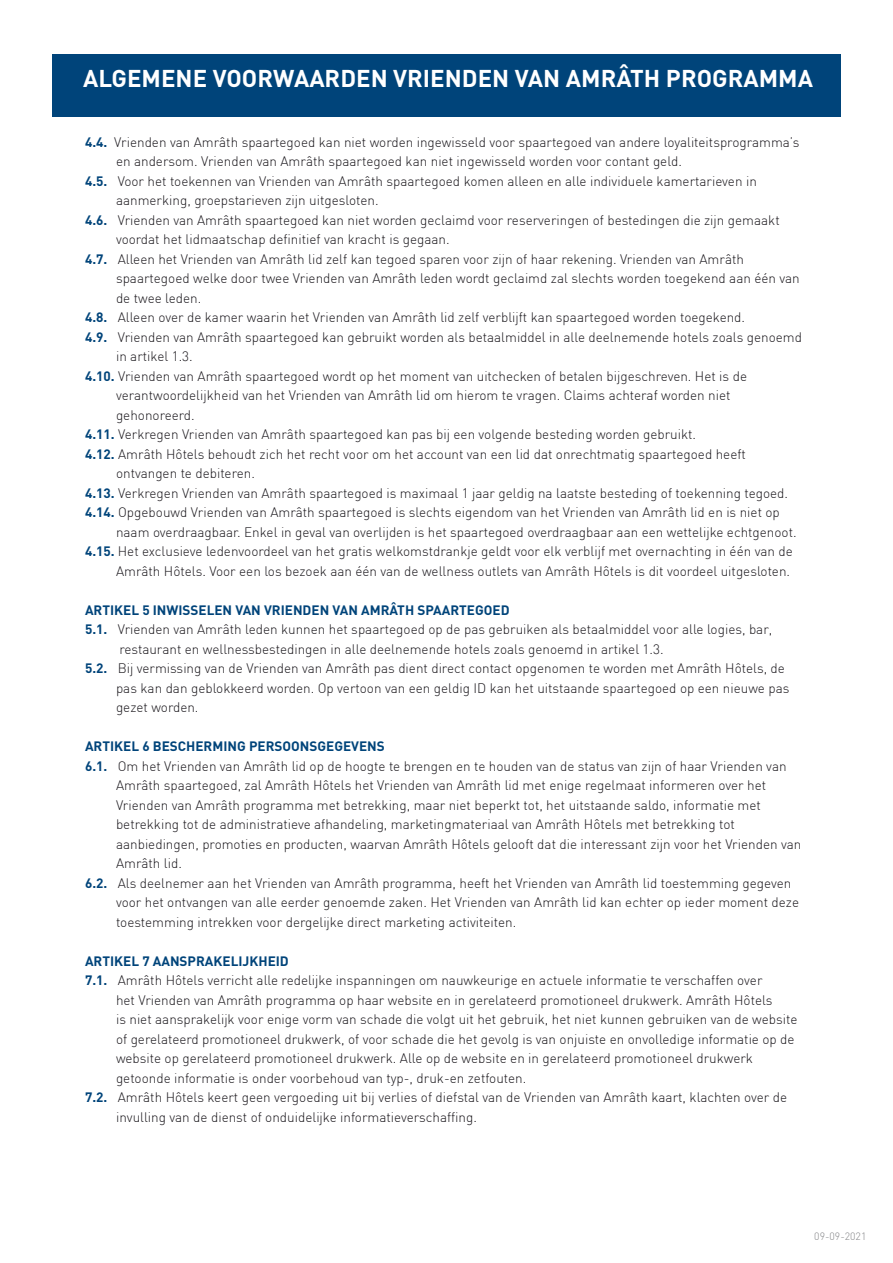
<style>
.page{position:relative;width:893px;height:1263px;background:#fff}
.page>*{position:absolute;margin:0;border:0;box-sizing:border-box;transform-origin:0 0}
.t1{font:700 24px "DIN";color:#fff}
.t2{font:300 13.5px "DIN";color:#1a171c}
.t3{font:700 13.5px "DIN";color:#00447a}
.t4{font:300 10.5px "DIN";color:#858688}
.s1{font-weight:700;color:#00447a}
</style>
<div class="page">
<div style="left:52px;top:54px;width:789px;height:62px;background:#00447a"></div>
<p class="t1" style="left:83px;top:62px;width:731px">ALGEMENE VOORWAARDEN VRIENDEN VAN AMRÂTH PROGRAMMA</p>
<p class="t2" style="left:85px;top:134px;width:716px"><span class="s1">4.4.</span> Vrienden van Amrâth spaartegoed kan niet worden ingewisseld voor spaartegoed van andere loyaliteitsprogramma’s</p>
<p class="t2" style="left:116px;top:153px;width:568px">en andersom. Vrienden van Amrâth spaartegoed kan niet ingewisseld worden voor contant geld.</p>
<p class="t2" style="left:85px;top:173px;width:673px"><span class="s1">4.5.</span> Voor het toekennen van Vrienden van Amrâth spaartegoed komen alleen en alle individuele kamertarieven in</p>
<p class="t2" style="left:116px;top:192px;width:264px">aanmerking, groepstarieven zijn uitgesloten.</p>
<p class="t2" style="left:85px;top:212px;width:696px"><span class="s1">4.6.</span> Vrienden van Amrâth spaartegoed kan niet worden geclaimd voor reserveringen of bestedingen die zijn gemaakt</p>
<p class="t2" style="left:116px;top:231px;width:335px">voordat het lidmaatschap definitief van kracht is gegaan.</p>
<p class="t2" style="left:85px;top:251px;width:660px"><span class="s1">4.7.</span> Alleen het Vrienden van Amrâth lid zelf kan tegoed sparen voor zijn of haar rekening. Vrienden van Amrâth</p>
<p class="t2" style="left:116px;top:270px;width:685px">spaartegoed welke door twee Vrienden van Amrâth leden wordt geclaimd zal slechts worden toegekend aan één van</p>
<p class="t2" style="left:116px;top:290px;width:87px">de twee leden.</p>
<p class="t2" style="left:85px;top:309px;width:662px"><span class="s1">4.8.</span> Alleen over de kamer waarin het Vrienden van Amrâth lid zelf verblijft kan spaartegoed worden toegekend.</p>
<p class="t2" style="left:85px;top:329px;width:719px"><span class="s1">4.9.</span> Vrienden van Amrâth spaartegoed kan gebruikt worden als betaalmiddel in alle deelnemende hotels zoals genoemd</p>
<p class="t2" style="left:116px;top:348px;width:78px">in artikel 1.3.</p>
<p class="t2" style="left:85px;top:368px;width:663px"><span class="s1">4.10.</span> Vrienden van Amrâth spaartegoed wordt op het moment van uitchecken of betalen bijgeschreven. Het is de</p>
<p class="t2" style="left:116px;top:387px;width:616px">verantwoordelijkheid van het Vrienden van Amrâth lid om hierom te vragen. Claims achteraf worden niet</p>
<p class="t2" style="left:116px;top:407px;width:80px">gehonoreerd.</p>
<p class="t2" style="left:85px;top:426px;width:613px"><span class="s1">4.11.</span> Verkregen Vrienden van Amrâth spaartegoed kan pas bij een volgende besteding worden gebruikt.</p>
<p class="t2" style="left:85px;top:446px;width:662px"><span class="s1">4.12.</span> Amrâth Hôtels behoudt zich het recht voor om het account van een lid dat onrechtmatig spaartegoed heeft</p>
<p class="t2" style="left:116px;top:465px;width:140px">ontvangen te debiteren.</p>
<p class="t2" style="left:85px;top:485px;width:705px"><span class="s1">4.13.</span> Verkregen Vrienden van Amrâth spaartegoed is maximaal 1 jaar geldig na laatste besteding of toekenning tegoed.</p>
<p class="t2" style="left:85px;top:504px;width:696px"><span class="s1">4.14.</span> Opgebouwd Vrienden van Amrâth spaartegoed is slechts eigendom van het Vrienden van Amrâth lid en is niet op</p>
<p class="t2" style="left:116px;top:524px;width:682px">naam overdraagbaar. Enkel in geval van overlijden is het spaartegoed overdraagbaar aan een wettelijke echtgenoot.</p>
<p class="t2" style="left:85px;top:543px;width:709px"><span class="s1">4.15.</span> Het exclusieve ledenvoordeel van het gratis welkomstdrankje geldt voor elk verblijf met overnachting in één van de</p>
<p class="t2" style="left:116px;top:563px;width:676px">Amrâth Hôtels. Voor een los bezoek aan één van de wellness outlets van Amrâth Hôtels is dit voordeel uitgesloten.</p>
<p class="t3" style="left:85px;top:601px;width:426px">ARTIKEL 5 INWISSELEN VAN VRIENDEN VAN AMRÂTH SPAARTEGOED</p>
<p class="t2" style="left:85px;top:621px;width:689px"><span class="s1">5.1.</span> Vrienden van Amrâth leden kunnen het spaartegoed op de pas gebruiken als betaalmiddel voor alle logies, bar,</p>
<p class="t2" style="left:119px;top:641px;width:546px">restaurant en wellnessbestedingen in alle deelnemende hotels zoals genoemd in artikel 1.3.</p>
<p class="t2" style="left:85px;top:660px;width:701px"><span class="s1">5.2.</span> Bij vermissing van de Vrienden van Amrâth pas dient direct contact opgenomen te worden met Amrâth Hôtels, de</p>
<p class="t2" style="left:116px;top:680px;width:675px">pas kan dan geblokkeerd worden. Op vertoon van een geldig ID kan het uitstaande spaartegoed op een nieuwe pas</p>
<p class="t2" style="left:116px;top:699px;width:84px">gezet worden.</p>
<p class="t3" style="left:85px;top:738px;width:301px">ARTIKEL 6 BESCHERMING PERSOONSGEGEVENS</p>
<p class="t2" style="left:85px;top:758px;width:703px"><span class="s1">6.1.</span> Om het Vrienden van Amrâth lid op de hoogte te brengen en te houden van de status van zijn of haar Vrienden van</p>
<p class="t2" style="left:116px;top:777px;width:652px">Amrâth spaartegoed, zal Amrâth Hôtels het Vrienden van Amrâth lid met enige regelmaat informeren over het</p>
<p class="t2" style="left:116px;top:797px;width:646px">Vrienden van Amrâth programma met betrekking, maar niet beperkt tot, het uitstaande saldo, informatie met</p>
<p class="t2" style="left:116px;top:816px;width:620px">betrekking tot de administratieve afhandeling, marketingmateriaal van Amrâth Hôtels met betrekking tot</p>
<p class="t2" style="left:116px;top:836px;width:687px">aanbiedingen, promoties en producten, waarvan Amrâth Hôtels gelooft dat die interessant zijn voor het Vrienden van</p>
<p class="t2" style="left:116px;top:855px;width:67px">Amrâth lid.</p>
<p class="t2" style="left:85px;top:875px;width:708px"><span class="s1">6.2.</span> Als deelnemer aan het Vrienden van Amrâth programma, heeft het Vrienden van Amrâth lid toestemming gegeven</p>
<p class="t2" style="left:116px;top:894px;width:685px">voor het ontvangen van alle eerder genoemde zaken. Het Vrienden van Amrâth lid kan echter op ieder moment deze</p>
<p class="t2" style="left:116px;top:914px;width:402px">toestemming intrekken voor dergelijke direct marketing activiteiten.</p>
<p class="t3" style="left:85px;top:952px;width:205px">ARTIKEL 7 AANSPRAKELIJKHEID</p>
<p class="t2" style="left:85px;top:972px;width:679px"><span class="s1">7.1.</span> Amrâth Hôtels verricht alle redelijke inspanningen om nauwkeurige en actuele informatie te verschaffen over</p>
<p class="t2" style="left:116px;top:992px;width:658px">het Vrienden van Amrâth programma op haar website en in gerelateerd promotioneel drukwerk. Amrâth Hôtels</p>
<p class="t2" style="left:116px;top:1011px;width:683px">is niet aansprakelijk voor enige vorm van schade die volgt uit het gebruik, het niet kunnen gebruiken van de website</p>
<p class="t2" style="left:116px;top:1031px;width:680px">of gerelateerd promotioneel drukwerk, of voor schade die het gevolg is van onjuiste en onvolledige informatie op de</p>
<p class="t2" style="left:116px;top:1050px;width:639px">website op gerelateerd promotioneel drukwerk. Alle op de website en in gerelateerd promotioneel drukwerk</p>
<p class="t2" style="left:116px;top:1070px;width:412px">getoonde informatie is onder voorbehoud van typ-, druk-en zetfouten.</p>
<p class="t2" style="left:85px;top:1089px;width:704px"><span class="s1">7.2.</span> Amrâth Hôtels keert geen vergoeding uit bij verlies of diefstal van de Vrienden van Amrâth kaart, klachten over de</p>
<p class="t2" style="left:116px;top:1109px;width:362px">invulling van de dienst of onduidelijke informatieverschaffing.</p>
<p class="t4" style="left:814px;top:1229px;width:54px">09-09-2021</p>
</div>
